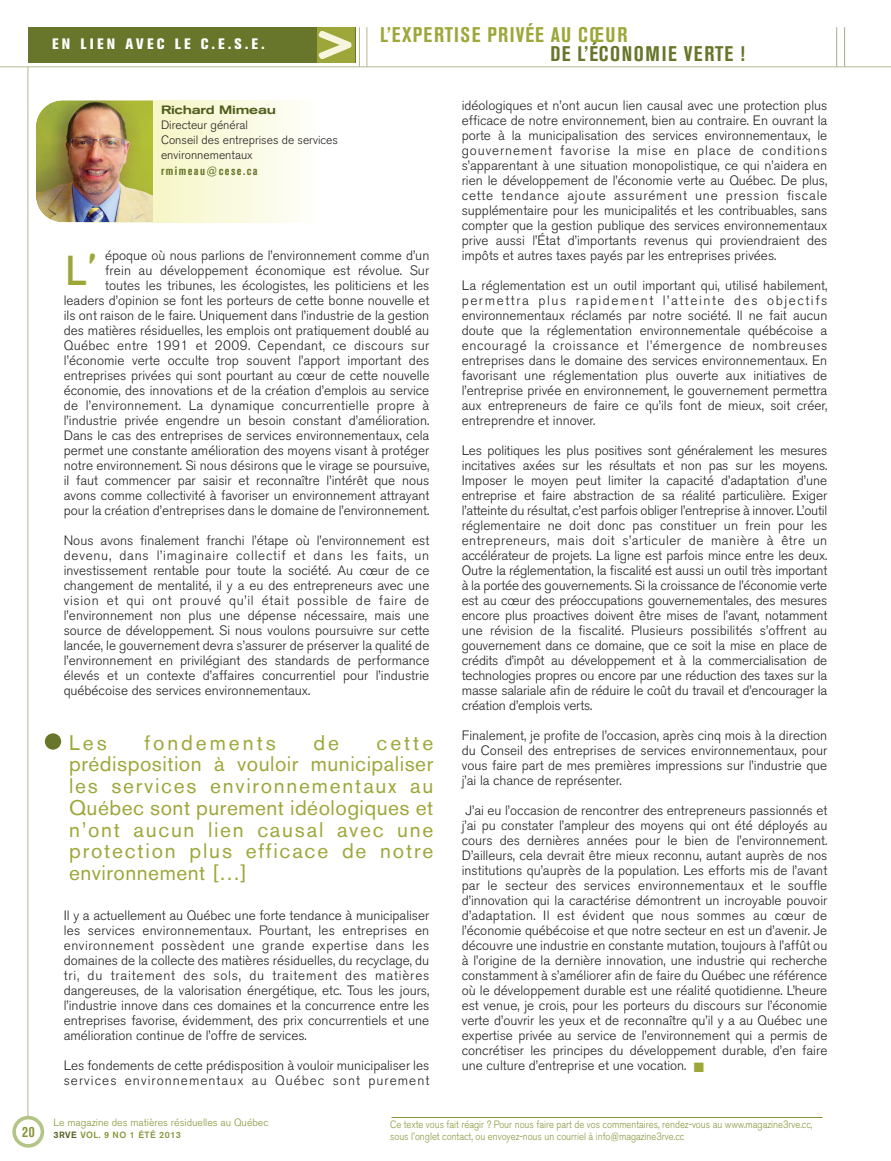
<style>
.page{position:relative;width:891px;height:1161px;background:#fff}
.page>*{position:absolute;margin:0;border:0;box-sizing:border-box;transform-origin:0 0}
.t1{font:700 42px "Aaux Pro";color:#9da739}
.t2{font:21px/21.8px "Akzidenz Grotesk BE";letter-spacing:.085em;color:#9da739;text-align:justify}
.t3{font:700 condensed 21px "Akzidenz Grotesk BE";letter-spacing:.06em;color:#9da739}
.t4{font:700 condensed 21px "Akzidenz Grotesk BE";letter-spacing:.075em;color:#67762a}
.t5{font:21px "Akzidenz Grotesk BE";letter-spacing:.14em;color:#9da739}
.t6{font:800 condensed 15px "Akzidenz Grotesk BE";letter-spacing:.22em;color:#fff}
.t7{font:700 condensed 15px "Akzidenz Grotesk BE";color:#879539}
.t8{font:300 13.5px/15px "Akzidenz Grotesk BE";color:#231f20;text-align:justify}
.t9{font:300 12px/15px "Akzidenz Grotesk BE";color:#231f20}
.t10{font:700 condensed 12px "Akzidenz Grotesk BE";letter-spacing:.12em;color:#67762a}
.t11{font:500 expanded 12px "Akzidenz Grotesk BE";letter-spacing:-.015em;color:#4f5d1c}
.t12{font:300 10.5px/12px "Akzidenz Grotesk BE";color:#879539;scale:.9 1}
.t13{font:300 10.5px "Akzidenz Grotesk BE";color:#879539}
.t14{font:500 9px "Akzidenz Grotesk BE";letter-spacing:.055em;color:#879539}
.s1{color:#9da739}
.s2{color:#4f5d1c}
</style>
<div class="page">
<svg style="left:12px;top:1116px;width:32px;height:32px"></svg>
<hr style="left:0;top:66px;width:891px;height:1px;background:#b6b891">
<hr style="left:359px;top:27px;width:1px;height:40px;background:#b6b891">
<hr style="left:367px;top:27px;width:1px;height:40px;background:#b6b891">
<div style="left:28px;top:27px;width:327px;height:36px;background:#67762a"></div>
<div style="left:318px;top:27px;width:37px;height:36px;background:#9da739"></div>
<svg style="left:153px;top:100px;width:146px;height:122px;background:#f9f9dd"></svg>
<img style="left:63px;top:100px;width:90px;height:122px">
<img style="left:36px;top:100px;width:27px;height:122px">
<hr style="left:28px;top:67px;width:1px;height:1052px;background:#b6b891">
<hr style="left:392px;top:1117px;width:431px;height:1px;background:#879539">
<svg style="left:319px;top:31px;width:32px;height:28px"></svg>
<hr style="left:836px;top:27px;width:1px;height:40px;background:#a8ac89">
<hr style="left:844px;top:27px;width:1px;height:40px;background:#a8ac89">
<div style="left:45px;top:733px;width:16px;height:17px;background:#67762a;border-radius:50%"></div>
<p class="t6" style="left:52px;top:38px;width:214px">EN LIEN AVEC LE C.E.S.E.</p>
<h2 class="t3" style="left:380px;top:27px;width:249px">L’EXPERTISE PRIVÉE AU CŒUR</h2>
<h2 class="t4" style="left:550px;top:46px;width:196px">DE L’ÉCONOMIE VERTE !</h2>
<p class="t11" style="left:161px;top:106px;width:117px">Richard Mimeau</p>
<p class="t9" style="left:161px;top:119px;width:178px">Directeur général<br>Conseil des entreprises de services environnementaux</p>
<p class="t10" style="left:161px;top:166px;width:98px">rmimeau@cese.ca</p>
<p class="t8" style="left:64px;top:250px;width:367px;text-align:right">époque où nous parlions de l’environnement comme d’un<br>frein au développement économique est révolue. Sur<br>toutes les tribunes, les écologistes, les politiciens et les leaders d’opinion se font les porteurs de cette bonne nouvelle et ils ont raison de le faire. Uniquement dans l’industrie de la gestion des matières résiduelles, les emplois ont pratiquement doublé au Québec entre 1991 et 2009. Cependant, ce discours sur l’économie verte occulte trop souvent l’apport important des entreprises privées qui sont pourtant au cœur de cette nouvelle économie, des innovations et de la création d’emplois au service de l’environnement. La dynamique concurrentielle propre à l’industrie privée engendre un besoin constant d’amélioration.<br>Dans le cas des entreprises de services environnementaux, cela permet une constante amélioration des moyens visant à protéger notre environnement. Si nous désirons que le virage se poursuive, il faut commencer par saisir et reconnaître l’intérêt que nous avons comme collectivité à favoriser un environnement attrayant pour la création d’entreprises dans le domaine de l’environnement.</p>
<p class="t8" style="left:64px;top:535px;width:367px">Nous avons finalement franchi l’étape où l’environnement est devenu, dans l’imaginaire collectif et dans les faits, un investissement rentable pour toute la société. Au cœur de ce changement de mentalité, il y a eu des entrepreneurs avec une vision et qui ont prouvé qu’il était possible de faire de l’environnement non plus une dépense nécessaire, mais une source de développement. Si nous voulons poursuivre sur cette lancée, le gouvernement devra s’assurer de préserver la qualité de l’environnement en privilégiant des standards de performance élevés et un contexte d’affaires concurrentiel pour l’industrie québécoise des services environnementaux.</p>
<h1 class="t1" style="left:65px;top:256px;width:34px">L’</h1>
<h2 class="t2" style="left:69px;top:734px;width:39px">Les</h2>
<h2 class="t5" style="left:144px;top:735px;width:133px">fondements</h2>
<h2 class="t2" style="left:313px;top:734px;width:27px">de</h2>
<h2 class="t2" style="left:69px;top:734px;width:366px;text-indent:307px">cette prédisposition à vouloir municipaliser les services environnementaux au Québec sont purement idéologiques et n’ont aucun lien causal avec une protection plus efficace de notre environnement […]</h2>
<p class="t8" style="left:64px;top:910px;width:367px">Il y a actuellement au Québec une forte tendance à municipaliser les services environnementaux. Pourtant, les entreprises en environnement possèdent une grande expertise dans les domaines de la collecte des matières résiduelles, du recyclage, du tri, du traitement des sols, du traitement des matières dangereuses, de la valorisation énergétique, etc. Tous les jours, l’industrie innove dans ces domaines et la concurrence entre les entreprises favorise, évidemment, des prix concurrentiels et une amélioration continue de l’offre de services.</p>
<p class="t8" style="left:64px;top:1060px;width:367px">Les fondements de cette prédisposition à vouloir municipaliser les services environnementaux au Québec sont purement</p>
<p class="t8" style="left:462px;top:100px;width:367px">idéologiques et n’ont aucun lien causal avec une protection plus efficace de notre environnement, bien au contraire. En ouvrant la porte à la municipalisation des services environnementaux, le gouvernement favorise la mise en place de conditions s’apparentant à une situation monopolistique, ce qui n’aidera en rien le développement de l’économie verte au Québec. De plus, cette tendance ajoute assurément une pression fiscale supplémentaire pour les municipalités et les contribuables, sans compter que la gestion publique des services environnementaux prive aussi l’État d’importants revenus qui proviendraient des impôts et autres taxes payés par les entreprises privées.</p>
<p class="t8" style="left:462px;top:280px;width:367px">La réglementation est un outil important qui, utilisé habilement, permettra plus rapidement l’atteinte des objectifs environnementaux réclamés par notre société. Il ne fait aucun doute que la réglementation environnementale québécoise a encouragé la croissance et l’émergence de nombreuses entreprises dans le domaine des services environnementaux. En favorisant une réglementation plus ouverte aux initiatives de l’entreprise privée en environnement, le gouvernement permettra aux entrepreneurs de faire ce qu’ils font de mieux, soit créer, entreprendre et innover.</p>
<p class="t8" style="left:462px;top:445px;width:367px">Les politiques les plus positives sont généralement les mesures incitatives axées sur les résultats et non pas sur les moyens.<br>Imposer le moyen peut limiter la capacité d’adaptation d’une entreprise et faire abstraction de sa réalité particulière. Exiger l’atteinte du résultat, c’est parfois obliger l’entreprise à innover. L’outil réglementaire ne doit donc pas constituer un frein pour les entrepreneurs, mais doit s’articuler de manière à être un accélérateur de projets. La ligne est parfois mince entre les deux.<br>Outre la réglementation, la fiscalité est aussi un outil très important à la portée des gouvernements. Si la croissance de l’économie verte est au cœur des préoccupations gouvernementales, des mesures encore plus proactives doivent être mises de l’avant, notamment une révision de la fiscalité. Plusieurs possibilités s’offrent au gouvernement dans ce domaine, que ce soit la mise en place de crédits d’impôt au développement et à la commercialisation de technologies propres ou encore par une réduction des taxes sur la masse salariale afin de réduire le coût du travail et d’encourager la création d’emplois verts.</p>
<p class="t8" style="left:462px;top:730px;width:367px">Finalement, je profite de l’occasion, après cinq mois à la direction du Conseil des entreprises de services environnementaux, pour vous faire part de mes premières impressions sur l’industrie que j’ai la chance de représenter.</p>
<p class="t8" style="left:462px;top:805px;width:367px">J’ai eu l’occasion de rencontrer des entrepreneurs passionnés et j’ai pu constater l’ampleur des moyens qui ont été déployés au cours des dernières années pour le bien de l’environnement.<br>D’ailleurs, cela devrait être mieux reconnu, autant auprès de nos institutions qu’auprès de la population. Les efforts mis de l’avant par le secteur des services environnementaux et le souffle d’innovation qui la caractérise démontrent un incroyable pouvoir d’adaptation. Il est évident que nous sommes au cœur de l’économie québécoise et que notre secteur en est un d’avenir. Je découvre une industrie en constante mutation, toujours à l’affût ou à l’origine de la dernière innovation, une industrie qui recherche constamment à s’améliorer afin de faire du Québec une référence où le développement durable est une réalité quotidienne. L’heure est venue, je crois, pour les porteurs du discours sur l’économie verte d’ouvrir les yeux et de reconnaître qu’il y a au Québec une expertise privée au service de l’environnement qui a permis de concrétiser les principes du développement durable, d’en faire une culture d’entreprise et une vocation. <span class="s1">■</span></p>
<p class="t13" style="left:53px;top:1118px;width:217px">Le magazine des matières résiduelles au Québec</p>
<p class="t7" style="left:22px;top:1127px;width:14px">20</p>
<p class="t14" style="left:53px;top:1132px;width:129px"><span class="s2">3RVE</span> VOL. 9 NO 1 ÉTÉ 2013</p>
<p class="t12" style="left:390px;top:1120px;width:471px">Ce texte vous fait réagir ? Pour nous faire part de vos commentaires, rendez-vous au www.magazine3rve.cc, sous l'onglet contact, ou envoyez-nous un courriel à info@magazine3rve.cc</p>
</div>
